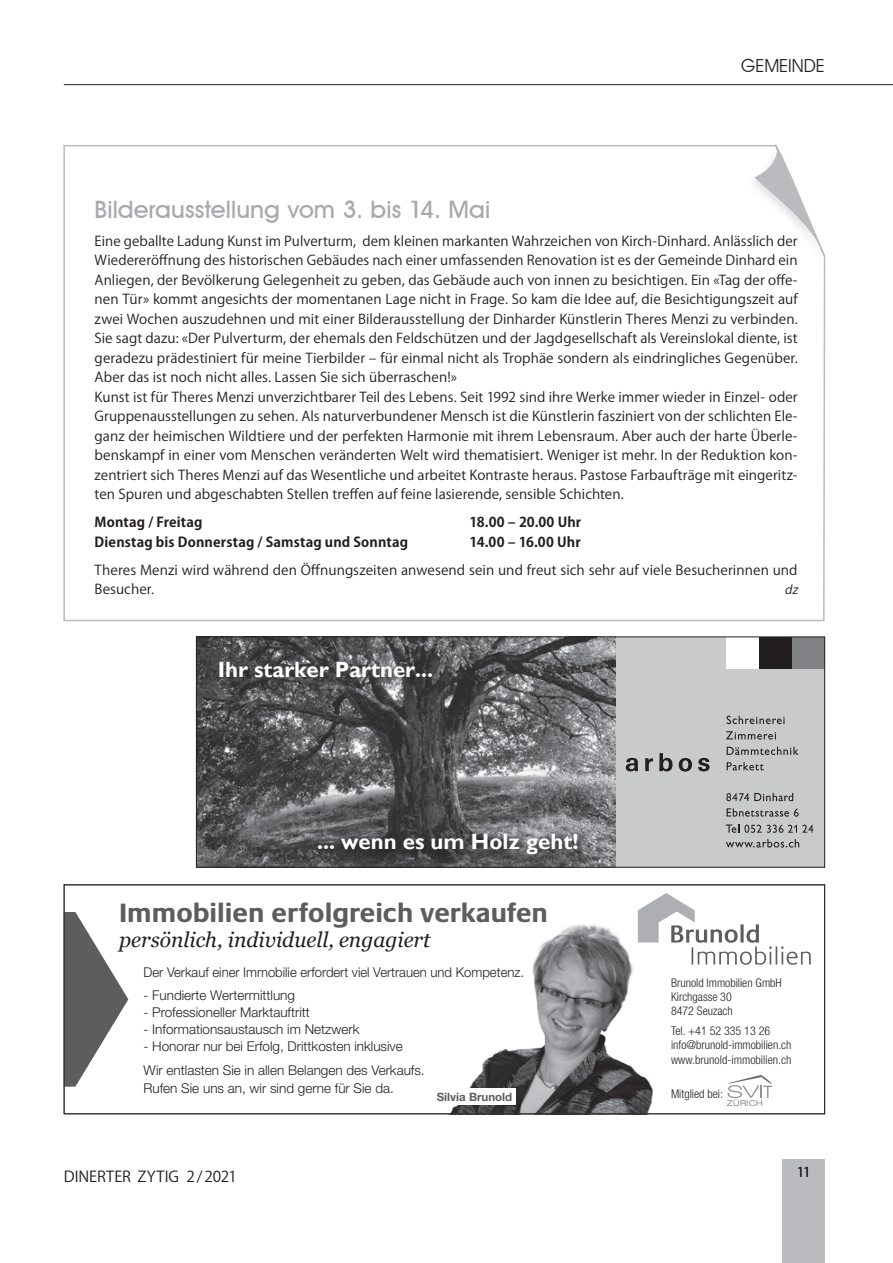
<style>
.page{position:relative;width:893px;height:1263px;background:#fff}
.page>*{position:absolute;margin:0;border:0;box-sizing:border-box;transform-origin:0 0}
.t1{font:700 27px "Praxis LT Pro";color:#5d5d60}
.t2{font:500 24px "Avant Garde IT Cby BT";letter-spacing:.005em;color:#a8a9ad}
.t3{font:700 22.2px "Gill Sans";color:#fff}
.t4{font:italic 21px "Georgia";color:#231f20}
.t5{font:18px "Avant Garde IT Cby BT";color:#231f20}
.t6{font:15px "Koz Go Pro";letter-spacing:-.005em;color:#231f20}
.t7{font:13.5px/19.5px "Koz Go Pro";letter-spacing:.005em;color:#231f20}
.t8{font:300 13.5px/23.7px "Helvetica Neue LT Pro";color:#231f20}
.t9{font:700 13.5px "Koz Go Pro";letter-spacing:.015em;color:#231f20}
.t10{font:300 condensed 12px/14.4px "Helvetica Neue LT Pro";color:#231f20}
.t11{font:italic 12px "Koz Go Pro";color:#231f20}
.t12{font:700 11.55px "Helvetica Neue LT Pro";color:#5d5d60}
.t13{font:300 expanded 8.25px "Helvetica Neue LT Std";letter-spacing:.065em;color:#6c6c6f}
.s1{font-weight:700}
</style>
<div class="page">
<div style="left:782px;top:1160px;width:43px;height:103px;background:#babbbe"></div>
<hr style="left:64px;top:84px;width:829px;height:1px;background:#231f20">
<svg style="left:63px;top:145px;width:763px;height:477px"></svg>
<div style="left:746px;top:141px;width:84px;height:125px;background:#fff"></div>
<svg style="left:754px;top:144px;width:71px;height:114px"></svg>
<div style="left:615px;top:637px;width:210px;height:230px;background:#c9cacc"></div>
<svg style="left:726px;top:716px;width:59px;height:8px"></svg>
<svg style="left:726px;top:731px;width:50px;height:9px"></svg>
<svg style="left:727px;top:747px;width:72px;height:8px"></svg>
<svg style="left:727px;top:762px;width:37px;height:8px"></svg>
<svg style="left:726px;top:793px;width:67px;height:8px"></svg>
<svg style="left:727px;top:808px;width:72px;height:9px"></svg>
<svg style="left:726px;top:824px;width:87px;height:9px"></svg>
<svg style="left:726px;top:839px;width:73px;height:8px"></svg>
<div style="left:759px;top:637px;width:33px;height:32px;background:#231f20"></div>
<div style="left:792px;top:637px;width:32px;height:32px;background:#808285"></div>
<div style="left:727px;top:637px;width:32px;height:32px;background:#fff"></div>
<svg style="left:626px;top:758px;width:12px;height:13px"></svg>
<svg style="left:645px;top:758px;width:8px;height:13px"></svg>
<svg style="left:659px;top:753px;width:14px;height:18px"></svg>
<svg style="left:679px;top:758px;width:13px;height:13px"></svg>
<svg style="left:698px;top:758px;width:12px;height:13px"></svg>
<img style="left:198px;top:639px;width:417px;height:226px">
<div style="left:214px;top:657px;width:229px;height:32px;background:#231f20;opacity:.75"></div>
<div style="left:313px;top:829px;width:276px;height:37px;background:#231f20;opacity:.75"></div>
<div style="left:196px;top:637px;width:629px;height:230px;border:1px solid #231f20"></div>
<svg style="left:66px;top:912px;width:62px;height:175px"></svg>
<img style="left:451px;top:924px;width:202px;height:188px">
<div style="left:434px;top:1089px;width:81px;height:16px;background:#fff"></div>
<svg style="left:638px;top:893px;width:173px;height:72px"></svg>
<svg style="left:727px;top:1075px;width:45px;height:23px"></svg>
<div style="left:64px;top:884px;width:761px;height:230px;border:1px solid #231f20"></div>
<p class="t5" style="left:741px;top:55px;width:85px">GEMEINDE</p>
<p class="t2" style="left:95px;top:195px;width:397px">Bilderausstellung vom 3. bis 14. Mai</p>
<p class="t7" style="left:95px;top:231px;width:705px">Eine geballte Ladung Kunst im Pulverturm, dem kleinen markanten Wahrzeichen von Kirch-Dinhard. Anlässlich der Wiedereröffnung des historischen Gebäudes nach einer umfassenden Renovation ist es der Gemeinde Dinhard ein Anliegen, der Bevölkerung Gelegenheit zu geben, das Gebäude auch von innen zu besichtigen. Ein «Tag der offe&shy;nen Tür» kommt angesichts der momentanen Lage nicht in Frage. So kam die Idee auf, die Besichtigungszeit auf zwei Wochen auszudehnen und mit einer Bilderausstellung der Dinharder Künstlerin Theres Menzi zu verbinden.<br>Sie sagt dazu: «Der Pulverturm, der ehemals den Feldschützen und der Jagdgesellschaft als Vereinslokal diente, ist geradezu prädestiniert für meine Tierbilder – für einmal nicht als Trophäe sondern als eindringliches Gegenüber.<br>Aber das ist noch nicht alles. Lassen Sie sich überraschen!»<br>Kunst ist für Theres Menzi unverzichtbarer Teil des Lebens. Seit 1992 sind ihre Werke immer wieder in Einzel- oder Gruppenausstellungen zu sehen. Als naturverbundener Mensch ist die Künstlerin fasziniert von der schlichten Ele&shy;ganz der heimischen Wildtiere und der perfekten Harmonie mit ihrem Lebensraum. Aber auch der harte Überle&shy;benskampf in einer vom Menschen veränderten Welt wird thematisiert. Weniger ist mehr. In der Reduktion kon&shy;zentriert sich Theres Menzi auf das Wesentliche und arbeitet Kontraste heraus. Pastose Farbaufträge mit eingeritz&shy;ten Spuren und abgeschabten Stellen treffen auf feine lasierende, sensible Schichten.</p>
<p class="t9" style="left:95px;top:514px;width:109px">Montag / Freitag</p>
<p class="t9" style="left:470px;top:514px;width:113px">18.00 – 20.00 Uhr</p>
<p class="t9" style="left:95px;top:533px;width:315px">Dienstag bis Donnerstag / Samstag und Sonntag</p>
<p class="t7" style="left:95px;top:528px;width:704px;line-height:28px;text-indent:375px"><span class="s1">14.00 – 16.00 Uhr<br></span>Theres Menzi wird während den Öffnungszeiten anwesend sein und freut sich sehr auf viele Besucherinnen und</p>
<p class="t7" style="left:95px;top:580px;width:61px">Besucher.</p>
<p class="t11" style="left:784px;top:582px;width:18px">dz</p>
<p class="t3" style="left:218px;top:656px;width:217px">Ihr starker Partner...</p>
<p class="t3" style="left:317px;top:828px;width:263px">... wenn es um Holz geht!</p>
<p class="t1" style="left:119px;top:897px;width:430px">Immobilien erfolgreich verkaufen</p>
<p class="t4" style="left:119px;top:924px;width:313px">persönlich, individuell, engagiert</p>
<p class="t8" style="left:144px;top:960px;width:382px">Der Verkauf einer Immobilie erfordert viel Vertrauen und Kompetenz.</p>
<p class="t8" style="left:144px;top:983px;width:153px">- Fundierte Wertermittlung</p>
<p class="t8" style="left:144px;top:1000px;width:168px">- Professioneller Marktauftritt</p>
<p class="t8" style="left:144px;top:1017px;width:218px">- Informationsaustausch im Netzwerk</p>
<p class="t8" style="left:144px;top:1034px;width:283px">- Honorar nur bei Erfolg, Drittkosten inklusive<br>Wir entlasten Sie in allen Belangen des Verkaufs.</p>
<p class="t8" style="left:144px;top:1076px;width:252px">Rufen Sie uns an, wir sind gerne für Sie da.</p>
<p class="t12" style="left:437px;top:1089px;width:77px">Silvia Brunold</p>
<p class="t10" style="left:671px;top:975px;width:112px">Brunold Immobilien GmbH<br>Kirchgasse 30<br>8472 Seuzach</p>
<p class="t10" style="left:671px;top:1023px;width:122px">Tel. +41 52 335 13 26 info@brunold-immobilien.ch www.brunold-immobilien.ch</p>
<p class="t10" style="left:671px;top:1086px;width:53px">Mitglied bei:</p>
<p class="t13" style="left:727px;top:1098px;width:37px">ZÜRICH</p>
<p class="t6" style="left:64px;top:1167px;width:175px">DINERTER ZYTIG 2/2021</p>
<p class="t7" style="left:797px;top:1162px;width:15px">11</p>
</div>
